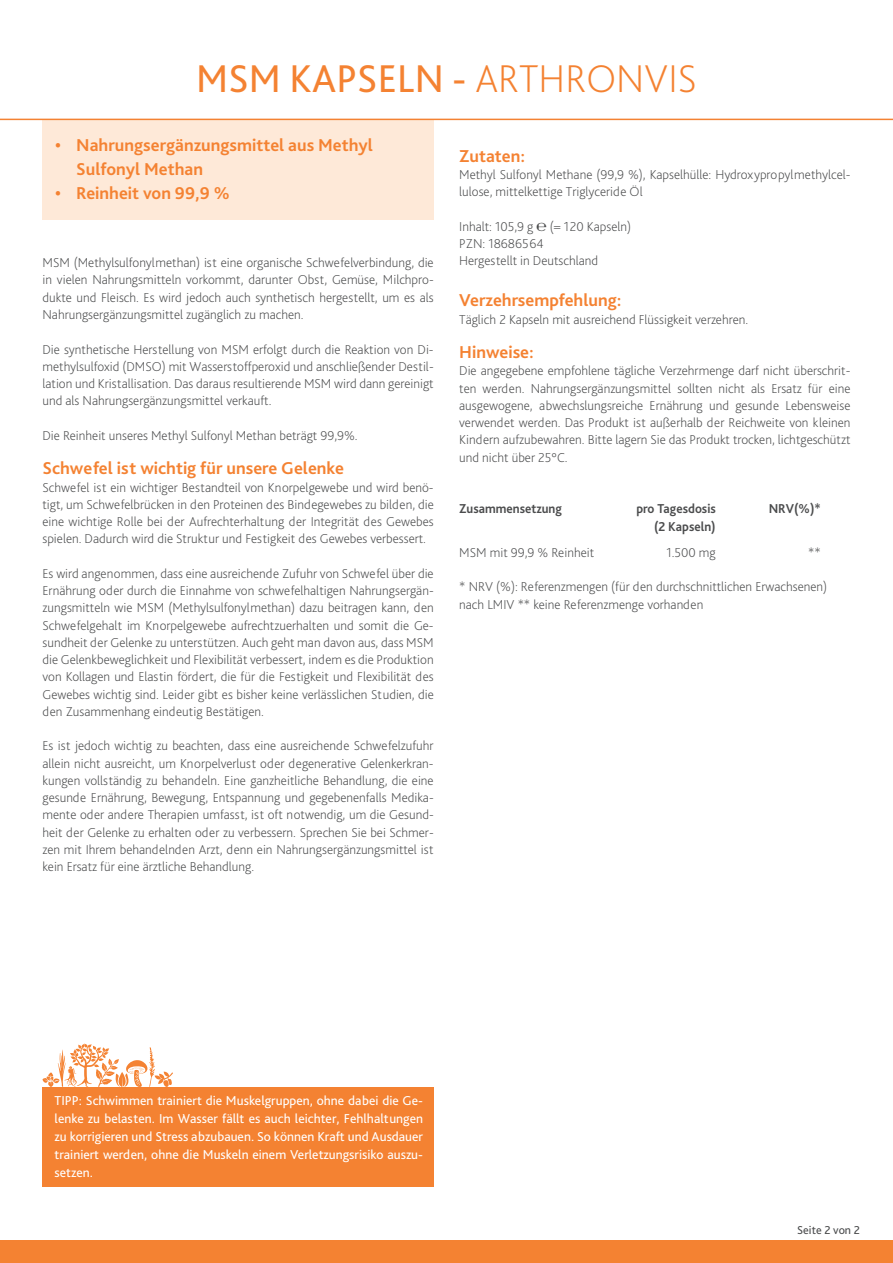
<style>
.page{position:relative;width:893px;height:1263px;background:#fff}
.page>*{position:absolute;margin:0;border:0;box-sizing:border-box;transform-origin:0 0}
.t1{font:40.5px "Bliss Pro";letter-spacing:.005em;color:#f48232}
.t2{font:700 18px/24px "Bliss Pro";color:#f48232}
.t3{font:200 13.5px/17.2px "Bliss Pro";color:#4b4c4d;text-align:justify}
.t4{font:13.5px/18px "Bliss Pro";color:#fff;text-align:justify}
.t5{font:700 13.5px "Bliss Pro";color:#4b4c4d;scale:.95 1}
.t6{font:12px "Bliss Pro";color:#4b4c4d}
.s1{font-weight:200}
</style>
<div class="page">
<div style="left:43px;top:1087px;width:391px;height:100px;background:#f48232"></div>
<svg style="left:42px;top:1044px;width:131px;height:43px"></svg>
<div style="left:43px;top:119px;width:391px;height:100px;background:#fee9d8"></div>
<hr style="left:0;top:119px;width:893px;height:1px;background:#f48232">
<div style="left:0;top:1240px;width:893px;height:23px;background:#f48232"></div>
<h1 class="t1" style="left:196px;top:54px;width:502px">MSM KAPSELN - <span class="s1">ARTHRONVIS</span></h1>
<h2 class="t2" style="left:76px;top:133px;width:298px;text-indent:-21px">• Nahrungsergänzungsmittel aus Methyl<br>Sulfonyl Methan</h2>
<h2 class="t2" style="left:55px;top:181px;width:176px">• Reinheit von 99,9 %</h2>
<p class="t3" style="left:43px;top:254px;width:393px">MSM (Methylsulfonylmethan) ist eine organische Schwefelverbindung, die in vielen Nahrungsmitteln vorkommt, darunter Obst, Gemüse, Milchpro&shy;dukte und Fleisch. Es wird jedoch auch synthetisch hergestellt, um es als Nahrungsergänzungsmittel zugänglich zu machen.</p>
<p class="t3" style="left:43px;top:340px;width:393px">Die synthetische Herstellung von MSM erfolgt durch die Reaktion von Di&shy;methylsulfoxid (DMSO) mit Wasserstoffperoxid und anschließender Destil&shy;lation und Kristallisation. Das daraus resultierende MSM wird dann gereinigt und als Nahrungsergänzungsmittel verkauft.</p>
<p class="t3" style="left:43px;top:426px;width:317px">Die Reinheit unseres Methyl Sulfonyl Methan beträgt 99,9%.</p>
<h2 class="t2" style="left:43px;top:456px;width:303px">Schwefel ist wichtig für unsere Gelenke</h2>
<p class="t3" style="left:43px;top:478px;width:393px">Schwefel ist ein wichtiger Bestandteil von Knorpelgewebe und wird benö&shy;tigt, um Schwefelbrücken in den Proteinen des Bindegewebes zu bilden, die eine wichtige Rolle bei der Aufrechterhaltung der Integrität des Gewebes spielen. Dadurch wird die Struktur und Festigkeit des Gewebes verbessert.</p>
<p class="t3" style="left:43px;top:564px;width:393px">Es wird angenommen, dass eine ausreichende Zufuhr von Schwefel über die Ernährung oder durch die Einnahme von schwefelhaltigen Nahrungsergän&shy;zungsmitteln wie MSM (Methylsulfonylmethan) dazu beitragen kann, den Schwefelgehalt im Knorpelgewebe aufrechtzuerhalten und somit die Ge&shy;sundheit der Gelenke zu unterstützen. Auch geht man davon aus, dass MSM die Gelenkbeweglichkeit und Flexibilität verbessert, indem es die Produktion von Kollagen und Elastin fördert, die für die Festigkeit und Flexibilität des Gewebes wichtig sind. Leider gibt es bisher keine verlässlichen Studien, die den Zusammenhang eindeutig Bestätigen.</p>
<p class="t3" style="left:43px;top:737px;width:393px">Es ist jedoch wichtig zu beachten, dass eine ausreichende Schwefelzufuhr allein nicht ausreicht, um Knorpelverlust oder degenerative Gelenkerkran&shy;kungen vollständig zu behandeln. Eine ganzheitliche Behandlung, die eine gesunde Ernährung, Bewegung, Entspannung und gegebenenfalls Medika&shy;mente oder andere Therapien umfasst, ist oft notwendig, um die Gesund&shy;heit der Gelenke zu erhalten oder zu verbessern. Sprechen Sie bei Schmer&shy;zen mit Ihrem behandelnden Arzt, denn ein Nahrungsergänzungsmittel ist kein Ersatz für eine ärztliche Behandlung.</p>
<h2 class="t2" style="left:459px;top:143px;width:67px">Zutaten:</h2>
<p class="t3" style="left:459px;top:165px;width:393px">Methyl Sulfonyl Methane (99,9 %), Kapselhülle: Hydroxypropylmethylcel&shy;lulose, mittelkettige Triglyceride Öl</p>
<p class="t3" style="left:459px;top:217px;width:173px;text-align:left">Inhalt: 105,9 g ℮ (= 120 Kapseln)<br>PZN: 18686564<br>Hergestellt in Deutschland</p>
<h2 class="t2" style="left:459px;top:288px;width:164px">Verzehrsempfehlung:</h2>
<p class="t3" style="left:459px;top:310px;width:290px">Täglich 2 Kapseln mit ausreichend Flüssigkeit verzehren.</p>
<h2 class="t2" style="left:459px;top:340px;width:76px">Hinweise:</h2>
<p class="t3" style="left:459px;top:362px;width:393px">Die angegebene empfohlene tägliche Verzehrmenge darf nicht überschrit&shy;ten werden. Nahrungsergänzungsmittel sollten nicht als Ersatz für eine ausgewogene, abwechslungsreiche Ernährung und gesunde Lebensweise verwendet werden. Das Produkt ist außerhalb der Reichweite von kleinen Kindern aufzubewahren. Bitte lagern Sie das Produkt trocken, lichtgeschützt und nicht über 25°C.</p>
<p class="t5" style="left:459px;top:500px;width:110px">Zusammensetzung</p>
<p class="t5" style="left:636px;top:500px;width:85px">pro Tagesdosis</p>
<p class="t5" style="left:769px;top:500px;width:56px">NRV(%)*</p>
<p class="t5" style="left:654px;top:518px;width:66px">(2 Kapseln)</p>
<p class="t3" style="left:459px;top:543px;width:136px">MSM mit 99,9 % Reinheit</p>
<p class="t3" style="left:666px;top:543px;width:51px">1.500 mg</p>
<p class="t3" style="left:808px;top:543px;width:14px">**</p>
<p class="t3" style="left:459px;top:578px;width:369px">* NRV (%): Referenzmengen (für den durchschnittlichen Erwachsenen) nach LMIV ** keine Referenzmenge vorhanden</p>
<p class="t4" style="left:55px;top:1091px;width:370px">TIPP: Schwimmen trainiert die Muskelgruppen, ohne dabei die Ge&shy;lenke zu belasten. Im Wasser fällt es auch leichter, Fehlhaltungen zu korrigieren und Stress abzubauen. So können Kraft und Ausdauer trainiert werden, ohne die Muskeln einem Verletzungsrisiko auszu&shy;setzen.</p>
<p class="t6" style="left:797px;top:1222px;width:64px">Seite 2 von 2</p>
</div>
